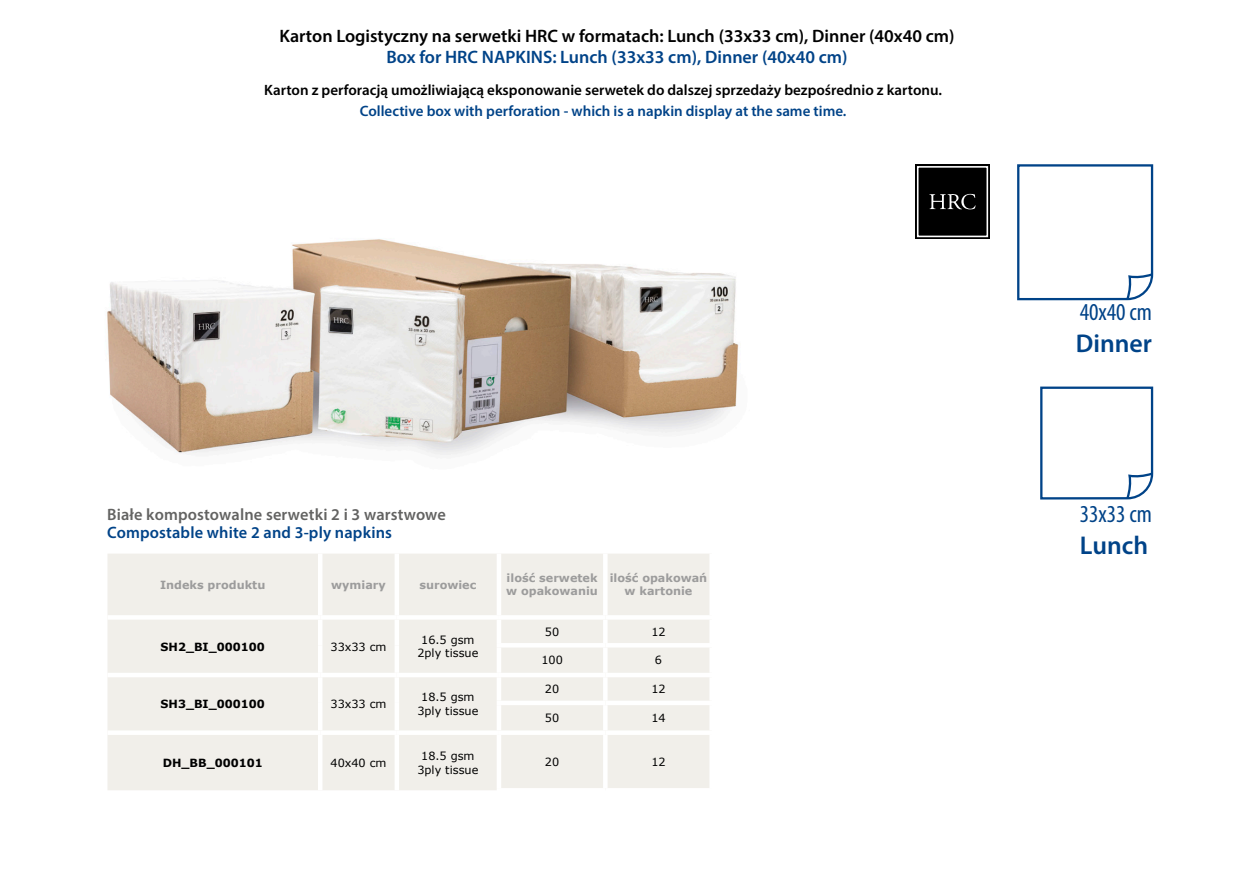
<style>
.page{position:relative;width:1234px;height:872px;background:#fff}
.page>*{position:absolute;margin:0;border:0;box-sizing:border-box;transform-origin:0 0}
.t1{font:600 25.8px "Myriad Pro";color:#004388}
.t2{font:condensed 24.45px "Myriad Pro";color:#004388}
.t3{font:600 18px "Myriad Pro";color:#000}
.t4{font:600 18px "Myriad Pro";color:#004388}
.t5{font:600 16.5px "Myriad Pro";letter-spacing:.01em;color:#636362}
.t6{font:600 16.5px "Myriad Pro";letter-spacing:.01em;color:#004388}
.t7{font:600 15px "Myriad Pro";color:#000}
.t8{font:600 15px "Myriad Pro";color:#004388}
.t9{font:11.25px "Verdana";color:#000}
.t10{font:700 11.25px/13.5px "Verdana";color:#9c9c9c;text-align:center}
.t11{font:700 11.25px "Verdana";color:#000}
</style>
<div class="page">
<svg style="left:1040px;top:386px;width:114px;height:114px"></svg>
<svg style="left:1017px;top:164px;width:137px;height:137px"></svg>
<img style="left:107px;top:239px;width:632px;height:216px">
<div style="left:107px;top:554px;width:602px;height:236px;background:#f1efea"></div>
<div style="left:394px;top:553px;width:5px;height:62px;background:#fff"></div>
<div style="left:496px;top:553px;width:5px;height:62px;background:#fff"></div>
<hr style="left:603px;top:553px;width:4px;height:62px;background:#fff">
<hr style="left:397px;top:615px;width:102px;height:4px;background:#fff">
<hr style="left:605px;top:615px;width:108px;height:4px;background:#fff">
<hr style="left:605px;top:643px;width:108px;height:4px;background:#fff">
<hr style="left:397px;top:673px;width:102px;height:4px;background:#fff">
<hr style="left:605px;top:673px;width:108px;height:4px;background:#fff">
<div style="left:605px;top:700px;width:108px;height:5px;background:#fff"></div>
<div style="left:397px;top:730px;width:102px;height:5px;background:#fff"></div>
<div style="left:605px;top:730px;width:108px;height:5px;background:#fff"></div>
<hr style="left:605px;top:788px;width:108px;height:4px;background:#fff">
<hr style="left:499px;top:615px;width:106px;height:4px;background:#fff">
<div style="left:496px;top:619px;width:5px;height:24px;background:#fff"></div>
<hr style="left:603px;top:619px;width:4px;height:24px;background:#fff">
<hr style="left:496px;top:643px;width:109px;height:4px;background:#fff">
<div style="left:496px;top:647px;width:5px;height:26px;background:#fff"></div>
<hr style="left:603px;top:647px;width:4px;height:26px;background:#fff">
<hr style="left:499px;top:673px;width:106px;height:4px;background:#fff">
<div style="left:496px;top:677px;width:5px;height:23px;background:#fff"></div>
<hr style="left:603px;top:677px;width:4px;height:23px;background:#fff">
<div style="left:496px;top:700px;width:109px;height:5px;background:#fff"></div>
<div style="left:496px;top:705px;width:5px;height:25px;background:#fff"></div>
<hr style="left:603px;top:705px;width:4px;height:25px;background:#fff">
<div style="left:499px;top:730px;width:106px;height:5px;background:#fff"></div>
<div style="left:496px;top:735px;width:5px;height:53px;background:#fff"></div>
<hr style="left:603px;top:735px;width:4px;height:53px;background:#fff">
<hr style="left:496px;top:788px;width:109px;height:4px;background:#fff">
<hr style="left:318px;top:553px;width:4px;height:62px;background:#fff">
<hr style="left:107px;top:615px;width:213px;height:4px;background:#fff">
<hr style="left:107px;top:673px;width:213px;height:4px;background:#fff">
<div style="left:107px;top:730px;width:213px;height:5px;background:#fff"></div>
<hr style="left:320px;top:615px;width:77px;height:4px;background:#fff">
<hr style="left:318px;top:619px;width:4px;height:26px;background:#fff">
<div style="left:394px;top:619px;width:5px;height:26px;background:#fff"></div>
<hr style="left:318px;top:645px;width:4px;height:28px;background:#fff">
<div style="left:394px;top:645px;width:5px;height:28px;background:#fff"></div>
<hr style="left:320px;top:673px;width:77px;height:4px;background:#fff">
<hr style="left:318px;top:677px;width:4px;height:26px;background:#fff">
<div style="left:394px;top:677px;width:5px;height:26px;background:#fff"></div>
<hr style="left:318px;top:703px;width:4px;height:27px;background:#fff">
<div style="left:394px;top:703px;width:5px;height:27px;background:#fff"></div>
<div style="left:320px;top:730px;width:77px;height:5px;background:#fff"></div>
<hr style="left:318px;top:735px;width:4px;height:55px;background:#fff">
<div style="left:394px;top:735px;width:5px;height:55px;background:#fff"></div>
<div style="left:915px;top:164px;width:74px;height:75px;background:#000"></div>
<div style="left:916px;top:166px;width:71px;height:71px;border:2px solid #fff"></div>
<svg style="left:929px;top:194px;width:46px;height:15px"></svg>
<p class="t3" style="left:279px;top:24px;width:676px">Karton Logistyczny na serwetki HRC w formatach: Lunch (33x33 cm), Dinner (40x40 cm)</p>
<p class="t4" style="left:386px;top:45px;width:462px">Box for HRC NAPKINS: Lunch (33x33 cm), Dinner (40x40 cm)</p>
<p class="t7" style="left:264px;top:80px;width:679px">Karton z perforacją umożliwiającą eksponowanie serwetek do dalszej sprzedaży bezpośrednio z kartonu.</p>
<p class="t8" style="left:360px;top:101px;width:488px">Collective box with perforation - which is a napkin display at the same time.</p>
<p class="t5" style="left:107px;top:504px;width:340px">Białe kompostowalne serwetki 2 i 3 warstwowe</p>
<p class="t6" style="left:107px;top:522px;width:286px">Compostable white 2 and 3-ply napkins</p>
<p class="t10" style="left:160px;top:578px;width:107px">Indeks produktu</p>
<p class="t10" style="left:331px;top:578px;width:56px">wymiary</p>
<p class="t10" style="left:419px;top:578px;width:58px">surowiec</p>
<p class="t11" style="left:161px;top:639px;width:106px">SH2_BI_000100</p>
<p class="t9" style="left:330px;top:639px;width:58px">33x33 cm</p>
<p class="t11" style="left:161px;top:696px;width:106px">SH3_BI_000100</p>
<p class="t9" style="left:330px;top:697px;width:58px">33x33 cm</p>
<p class="t11" style="left:163px;top:755px;width:101px">DH_BB_000101</p>
<p class="t9" style="left:330px;top:755px;width:58px">40x40 cm</p>
<p class="t9" style="left:421px;top:632px;width:55px">16.5 gsm</p>
<p class="t9" style="left:417px;top:646px;width:62px">2ply tissue</p>
<p class="t9" style="left:421px;top:690px;width:55px">18.5 gsm</p>
<p class="t9" style="left:417px;top:703px;width:62px">3ply tissue</p>
<p class="t9" style="left:421px;top:749px;width:55px">18.5 gsm</p>
<p class="t9" style="left:417px;top:762px;width:62px">3ply tissue</p>
<p class="t10" style="left:506px;top:571px;width:92px">ilość serwetek</p>
<p class="t10" style="left:506px;top:584px;width:93px">w opakowaniu</p>
<p class="t10" style="left:609px;top:571px;width:99px">ilość opakowań w kartonie</p>
<p class="t9" style="left:545px;top:624px;width:16px">50</p>
<p class="t9" style="left:651px;top:624px;width:16px">12</p>
<p class="t9" style="left:541px;top:653px;width:23px">100</p>
<p class="t9" style="left:654px;top:653px;width:9px">6</p>
<p class="t9" style="left:545px;top:682px;width:16px">20</p>
<p class="t9" style="left:651px;top:682px;width:16px">12</p>
<p class="t9" style="left:545px;top:711px;width:16px">50</p>
<p class="t9" style="left:651px;top:711px;width:16px">14</p>
<p class="t9" style="left:545px;top:754px;width:16px">20</p>
<p class="t9" style="left:651px;top:754px;width:16px">12</p>
<p class="t2" style="left:1079px;top:297px;width:74px">40x40 cm</p>
<p class="t1" style="left:1075px;top:327px;width:78px">Dinner</p>
<p class="t2" style="left:1079px;top:499px;width:74px">33x33 cm</p>
<p class="t1" style="left:1079px;top:529px;width:70px">Lunch</p>
</div>
